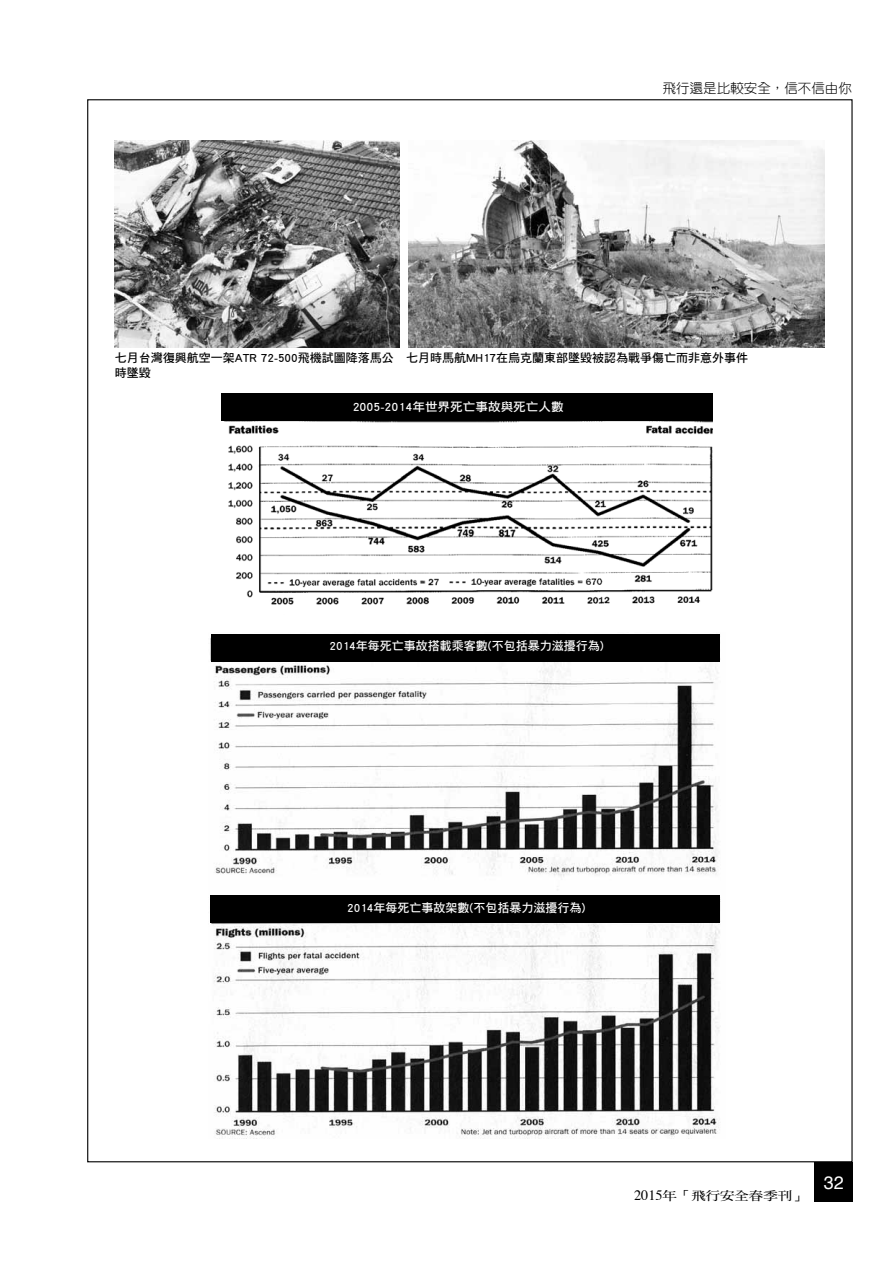
<style>
.page{position:relative;width:893px;height:1263px;background:#fff}
.page>*{position:absolute;margin:0;border:0;box-sizing:border-box;transform-origin:0 0}
.t1{font:18px "Helvetica";color:#fff}
.t2{font:13.5px "DF Yuan Std W3";color:#000}
.t3{font:12.15px "DF Hei Std W7";color:#fff;scale:1.04 1}
.t4{font:12px/15px "DF Hei Std W7";color:#000}
.t5{font:12px "DF Hei Std W7";color:#fff}
.t6{font:12px "DF Ming Std W7";color:#000;scale:1.2 1}
.s1{font-family:"Times";font-size:14.25px}
</style>
<div class="page">
<div style="left:814px;top:1162px;width:38px;height:39px;background:#000"></div>
<img style="left:115px;top:140px;width:285px;height:207px">
<img style="left:408px;top:140px;width:417px;height:207px">
<img style="left:224px;top:421px;width:488px;height:184px">
<div style="left:221px;top:393px;width:491px;height:28px;background:#000"></div>
<img style="left:210px;top:634px;width:511px;height:504px">
<div style="left:211px;top:634px;width:508px;height:27px;background:#000"></div>
<div style="left:210px;top:895px;width:510px;height:28px;background:#000"></div>
<p class="t2" style="left:663px;top:81px;width:191px">飛行還是比較安全，信不信由你</p>
<p class="t4" style="left:115px;top:350px;width:280px">七月台灣復興航空一架ATR 72-500飛機試圖降落馬公時墜毀</p>
<p class="t4" style="left:406px;top:350px;width:344px">七月時馬航MH17在烏克蘭東部墜毀被認為戰爭傷亡而非意外事件</p>
<p class="t3" style="left:353px;top:400px;width:204px">2005-2014年世界死亡事故與死亡人數</p>
<p class="t5" style="left:329px;top:639px;width:276px">2014年每死亡事故搭載乘客數(不包括暴力滋擾行為)</p>
<p class="t5" style="left:347px;top:901px;width:240px">2014年每死亡事故架數(不包括暴力滋擾行為)</p>
<p class="t6" style="left:634px;top:1189px;width:145px"><span class="s1">2015</span>年「飛行安全春季刊」</p>
<h1 class="t1" style="left:824px;top:1169px;width:22px">32</h1>
</div>
